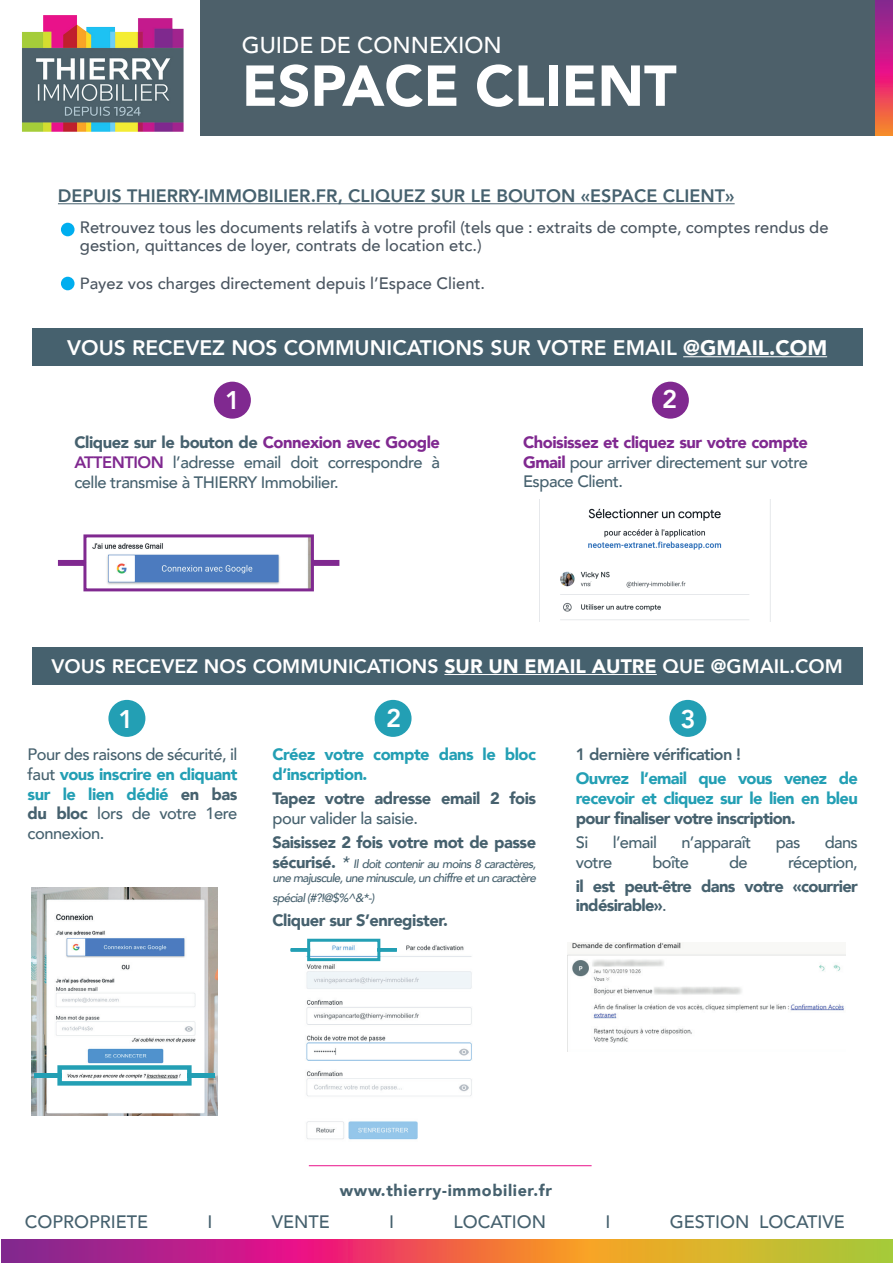
<style>
.page{position:relative;width:893px;height:1263px;background:#fff}
.page>*{position:absolute;margin:0;border:0;box-sizing:border-box;transform-origin:0 0}
.t1{font:900 57px "Avenir";color:#fff}
.t2{font:800 25.5px "Avenir";color:#fff}
.t3{font:500 22.95px "Avenir";color:#fff}
.t4{font:800 21px "Avenir";color:#fff}
.t5{font:800 19.5px "Avenir";color:#fff}
.t6{font:800 18px "Avenir";color:#46616e}
.t7{font:500 18px "Avenir";color:#46616e}
.t8{font:500 16.5px/19.8px "Avenir";letter-spacing:-.03em;color:#46616e;text-align:justify}
.t9{font:500 16.5px/18px "Avenir";color:#4a5560}
.t10{font:900 16.5px/19.8px "Avenir";letter-spacing:-.04em;color:#46616e}
.t11{font:900 16.5px/19.8px "Avenir";letter-spacing:-.04em;color:#239fb4}
.t12{font:800 16.5px "Avenir";letter-spacing:-.04em;color:#46616e}
.t13{font:900 16.2px "Avenir";letter-spacing:.04em;color:#46616e}
.t14{font:italic 500 12px/14.4px "Avenir";letter-spacing:-.06em;color:#46616e}
.s1{font-size:16.2px}
.s2{font-weight:900}
.s3{font-weight:900;color:#802990}
.s4{font-weight:800;color:#802990}
.s5{font-weight:900;color:#239fb4}
.s6{font-weight:900;font-style:normal;font-size:16.5px}
.s7{font-size:16.5px}
.s8{font-weight:500}
</style>
<div class="page">
<div style="left:201px;top:0;width:692px;height:135px;background:#4d606a"></div>
<img style="left:22px;top:15px;width:162px;height:117px">
<div style="left:669px;top:700px;width:37px;height:37px;background:#239fb4;border-radius:50%"></div>
<div style="left:108px;top:700px;width:37px;height:37px;background:#239fb4;border-radius:50%"></div>
<div style="left:375px;top:700px;width:37px;height:37px;background:#239fb4;border-radius:50%"></div>
<img style="left:32px;top:887px;width:185px;height:228px">
<img style="left:306px;top:945px;width:166px;height:195px">
<img style="left:567px;top:943px;width:278px;height:109px">
<div style="left:214px;top:382px;width:37px;height:37px;background:#802990;border-radius:50%"></div>
<img style="left:539px;top:499px;width:232px;height:123px">
<div style="left:652px;top:382px;width:37px;height:37px;background:#802990;border-radius:50%"></div>
<svg style="left:290px;top:938px;width:110px;height:25px"></svg>
<svg style="left:31px;top:1063px;width:187px;height:25px"></svg>
<svg style="left:57px;top:534px;width:283px;height:58px"></svg>
<div style="left:32px;top:329px;width:830px;height:37px;background:#46616e"></div>
<hr style="left:683px;top:356px;width:144px;height:1px;background:#fff">
<div style="left:61px;top:277px;width:14px;height:13px;background:#00aeef;border-radius:50%"></div>
<div style="left:61px;top:223px;width:14px;height:13px;background:#00aeef;border-radius:50%"></div>
<hr style="left:58px;top:203px;width:677px;height:1px;background:#46616e">
<div style="left:32px;top:647px;width:830px;height:37px;background:#46616e"></div>
<hr style="left:444px;top:674px;width:213px;height:1px;background:#fff">
<hr style="left:309px;top:1165px;width:283px;height:1px;background:#ea128a">
<svg style="left:1px;top:1240px;width:892px;height:23px;background:#d06657"></svg>
<svg style="left:875px;top:0;width:18px;height:135px;background:#cf3472"></svg>
<div style="left:610px;top:571px;width:57px;height:7px;background:#fff"></div>
<div style="left:592px;top:582px;width:34px;height:6px;background:#fff"></div>
<h3 class="t3" style="left:242px;top:25px;width:261px">GUIDE DE CONNEXION</h3>
<h1 class="t1" style="left:242px;top:37px;width:436px">ESPACE CLIENT</h1>
<p class="t6" style="left:58px;top:182px;width:678px">DEPUIS THIERRY-IMMOBILIER.FR, CLIQUEZ SUR LE BOUTON «ESPACE CLIENT»</p>
<p class="t9" style="left:80px;top:217px;width:750px">Retrouvez tous les documents relatifs à votre profil (tels que : extraits de compte, comptes rendus de gestion, quittances de loyer, contrats de location etc.)</p>
<p class="t9" style="left:80px;top:273px;width:407px"><span class="s1">Payez vos ch</span>arges directement depuis l’Espace Client.</p>
<p class="t4" style="left:67px;top:331px;width:761px">VOUS RECEVEZ NOS COMMUNICATIONS SUR VOTRE EMAIL <span class="s2">@GMAIL.COM</span></p>
<h2 class="t2" style="left:225px;top:381px;width:17px">1</h2>
<p class="t8" style="left:74px;top:432px;width:367px"><span class="s2">Cliquez sur le bouton de</span> <span class="s3">Connexion avec Google </span><span class="s4">ATTENTION</span> l’adresse email doit correspondre à celle transmise à THIERRY Immobilier.</p>
<h2 class="t2" style="left:662px;top:379px;width:17px">2</h2>
<p class="t8" style="left:523px;top:431px;width:286px"><span class="s3">Choisissez et cliquez sur votre compte Gmail</span> pour arriver directement sur votre Espace Client.</p>
<p class="t5" style="left:52px;top:651px;width:793px">VOUS RECEVEZ NOS COMMUNICATIONS <span class="s2">SUR UN EMAIL AUTRE</span> QUE @GMAIL.COM</p>
<h2 class="t2" style="left:118px;top:699px;width:17px">1</h2>
<h2 class="t2" style="left:386px;top:698px;width:17px">2</h2>
<h2 class="t2" style="left:680px;top:699px;width:17px">3</h2>
<p class="t8" style="left:28px;top:743px;width:211px">Pour des raisons de sécurité, il faut <span class="s5">vous inscrire en cliquant sur le lien dédié</span> <span class="s2">en bas du bloc</span> lors de votre 1ere connexion.</p>
<p class="t11" style="left:272px;top:744px;width:265px">Créez votre compte dans le bloc d’inscription.</p>
<p class="t10" style="left:272px;top:788px;width:265px">Tapez votre adresse email 2 fois</p>
<p class="t8" style="left:272px;top:807px;width:147px">pour valider la saisie.</p>
<p class="t10" style="left:272px;top:832px;width:265px">Saisissez 2 fois votre mot de passe</p>
<p class="t14" style="left:272px;top:856px;width:265px"><span class="s6">sécurisé.</span> <span class="s7">*</span> Il doit contenir au moins 8 caractères, une majuscule, une minuscule, un chiffre et un caractère</p>
<p class="t14" style="left:272px;top:890px;width:103px">spécial (#?!@$%^&amp;*-)</p>
<p class="t10" style="left:272px;top:910px;width:177px">Cliquer sur S’enregister.</p>
<p class="t12" style="left:576px;top:741px;width:167px">1 dernière vérification !</p>
<p class="t11" style="left:576px;top:768px;width:284px">Ouvrez l’email que vous venez de recevoir et cliquez sur le lien en bleu</p>
<p class="t10" style="left:576px;top:807px;width:221px">pour finaliser votre inscription.</p>
<p class="t8" style="left:576px;top:831px;width:14px">Si</p>
<p class="t8" style="left:613px;top:831px;width:46px">l’email</p>
<p class="t8" style="left:681px;top:831px;width:71px">n’apparaît</p>
<p class="t8" style="left:776px;top:831px;width:26px">pas</p>
<p class="t8" style="left:825px;top:831px;width:35px">dans</p>
<p class="t8" style="left:576px;top:851px;width:38px">votre</p>
<p class="t8" style="left:652px;top:851px;width:38px">boîte</p>
<p class="t8" style="left:729px;top:851px;width:20px">de</p>
<p class="t8" style="left:788px;top:851px;width:71px">réception,</p>
<p class="t10" style="left:576px;top:875px;width:284px">il est peut-être dans votre «courrier indésirable»<span class="s8">.</span></p>
<p class="t13" style="left:340px;top:1176px;width:214px">www.thierry-immobilier.fr</p>
<p class="t7" style="left:25px;top:1206px;width:125px">COPROPRIETE</p>
<p class="t7" style="left:208px;top:1206px;width:7px">I</p>
<p class="t7" style="left:272px;top:1206px;width:59px">VENTE</p>
<p class="t7" style="left:389px;top:1206px;width:7px">I</p>
<p class="t7" style="left:453px;top:1206px;width:94px">LOCATION</p>
<p class="t7" style="left:605px;top:1206px;width:7px">I</p>
<p class="t7" style="left:670px;top:1206px;width:177px">GESTION LOCATIVE</p>
</div>
